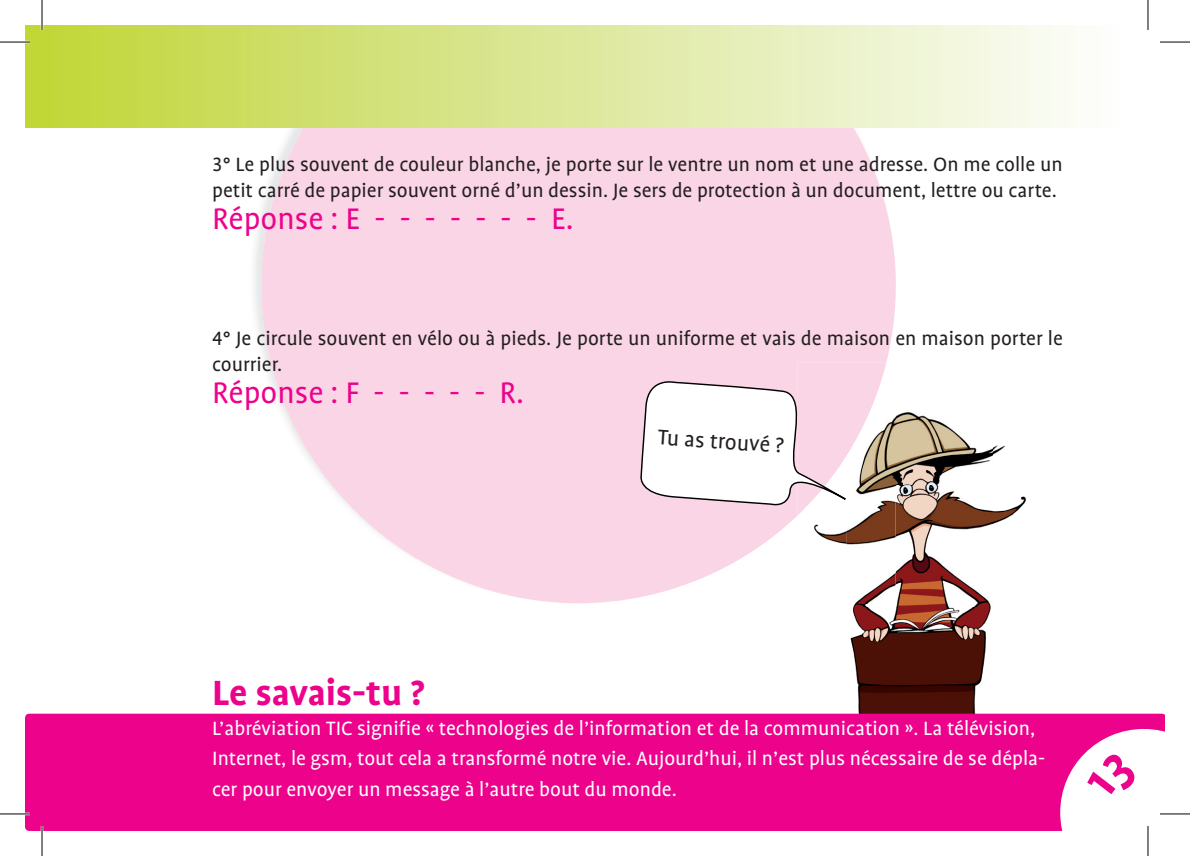
<style>
.page{position:relative;width:1190px;height:856px;background:#fff}
.page>*{position:absolute;margin:0;border:0;box-sizing:border-box;transform-origin:0 0}
.t1{font:700 40px "Profile OT";color:#ed028c}
.t2{font:34px "Profile OT";color:#ed028c}
.t3{font:24px "Profile OT";color:#231f20}
.t4{font:22px/26px "Profile OT";color:#231f20}
.t5{font:22px/30px "Profile OT";color:#fff}
</style>
<div class="page">
<svg style="left:225px;top:127px;width:671px;height:476px;fill:#fad5e5"></svg>
<div style="left:25px;top:25px;width:1140px;height:102px;background:linear-gradient(to right,#bfd537,#fff)"></div>
<img style="left:895px;top:362px;width:98px;height:123px">
<img style="left:993px;top:445px;width:33px;height:79px">
<img style="left:862px;top:485px;width:131px;height:228px">
<img style="left:850px;top:603px;width:12px;height:110px">
<img style="left:846px;top:362px;width:49px;height:241px">
<img style="left:797px;top:515px;width:49px;height:88px">
<img style="left:797px;top:362px;width:89px;height:153px">
<div style="left:25px;top:713px;width:1140px;height:117px;background:#ed028c"></div>
<svg style="left:639px;top:376px;width:207px;height:132px"></svg>
<hr style="left:0;top:41px;width:30px;height:2px;background:#fff">
<hr style="left:1160px;top:41px;width:30px;height:2px;background:#fff">
<hr style="left:0;top:812px;width:30px;height:2px;background:#fff">
<hr style="left:41px;top:0;width:2px;height:30px;background:#fff">
<hr style="left:41px;top:825px;width:2px;height:30px;background:#fff">
<hr style="left:1146px;top:0;width:3px;height:30px;background:#fff">
<hr style="left:0;top:42px;width:30px;height:1px;background:#000">
<hr style="left:1160px;top:42px;width:30px;height:1px;background:#000">
<hr style="left:0;top:813px;width:30px;height:1px;background:#000">
<hr style="left:1160px;top:813px;width:30px;height:1px;background:#000">
<hr style="left:42px;top:0;width:1px;height:30px;background:#000">
<hr style="left:42px;top:825px;width:1px;height:30px;background:#000">
<hr style="left:1147px;top:0;width:1px;height:30px;background:#000">
<hr style="left:1147px;top:825px;width:1px;height:30px;background:#000">
<svg style="left:1060px;top:728px;width:105px;height:102px;background:#fbd7ed"></svg>
<p class="t4" style="left:212px;top:151px;width:852px">3° Le plus souvent de couleur blanche, je porte sur le ventre un nom et une adresse. On me colle un petit carré de papier souvent orné d’un dessin. Je sers de protection à un document, lettre ou carte.</p>
<h2 class="t2" style="left:212px;top:199px;width:363px">Réponse : E - - - - - - - E.</h2>
<p class="t4" style="left:212px;top:325px;width:852px">4° Je circule souvent en vélo ou à pieds. Je porte un uniforme et vais de maison en maison porter le courrier.</p>
<h2 class="t2" style="left:212px;top:373px;width:313px">Réponse : F - - - - - R.</h2>
<p class="t3" style="left:659px;top:423px;width:127px;rotate:4deg">Tu as trouvé ?</p>
<h1 class="t1" style="left:212px;top:670px;width:214px">Le savais-tu ?</h1>
<p class="t5" style="left:212px;top:713px;width:834px">L’abréviation TIC signifie « technologies de l’information et de la communication ». La télévision,<br>Internet, le gsm, tout cela a transformé notre vie. Aujourd’hui, il n’est plus nécessaire de se dépla&shy;cer pour envoyer un message à l’autre bout du monde.</p>
</div>
